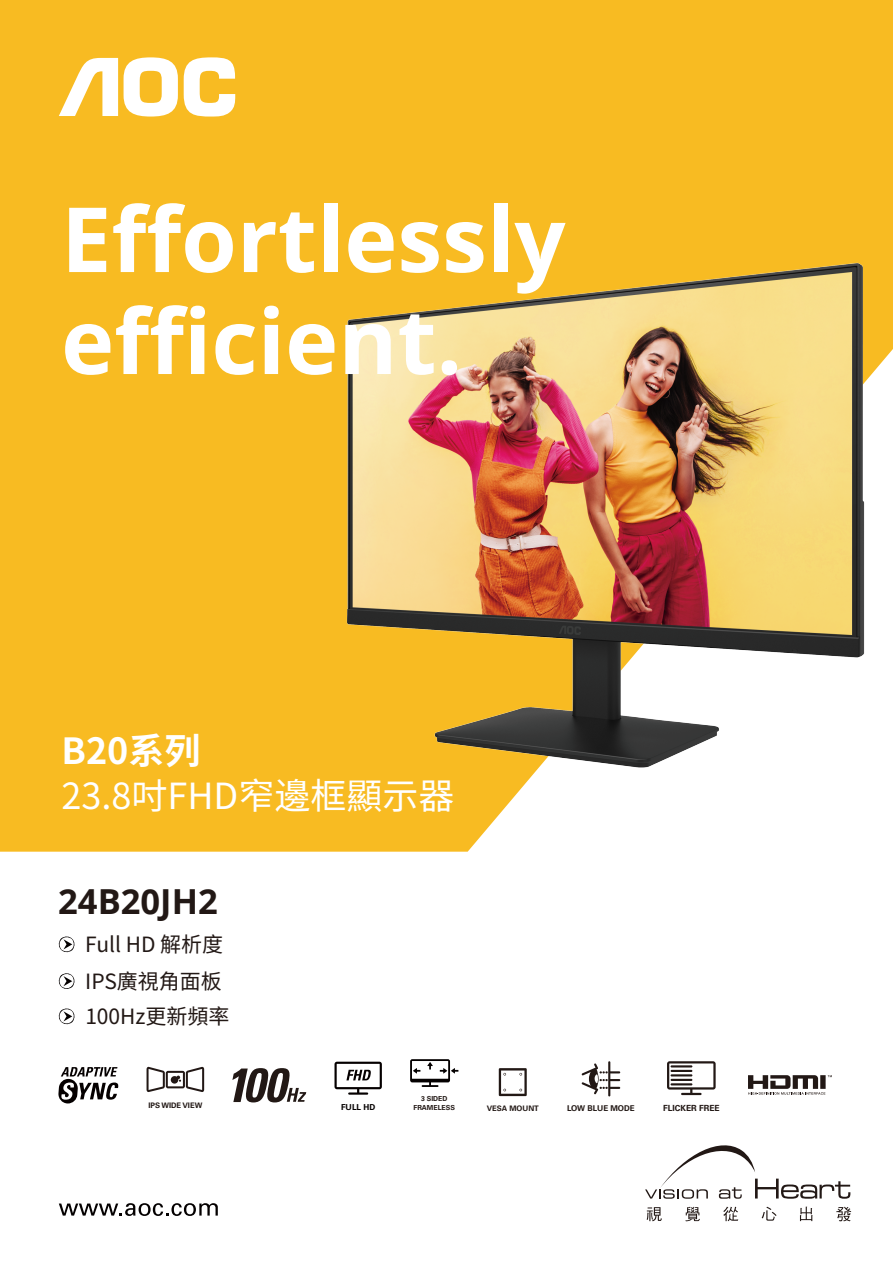
<style>
.page{position:relative;width:893px;height:1263px;background:#fff}
.page>*{position:absolute;margin:0;border:0;box-sizing:border-box;transform-origin:0 0}
.t1{font:700 90px/102px "Open Sans";color:#fff}
.t2{font:36px "Source Han Sans CN";color:#fff}
.t3{font:700 36px "Source Han Sans CN";color:#fff}
.t4{font:700 34.5px "Open Sans";color:#221815}
.t5{font:21px/37.5px "Source Han Sans CN";color:#221815}
.t6{font:700 8.4px "Univers LT Std";color:#221815}
.t7{font:700 8.25px "Univers LT Std";color:#050000}
.t8{font:700 7.95px "Univers LT Std";color:#221815}
.t9{font:700 7.65px "Univers LT Std";color:#221815}
.t10{font:700 7.5px "Univers LT Std";color:#221815}
.t11{font:700 6.9px "Univers LT Std";color:#221815}
</style>
<div class="page">
<div style="left:0;top:0;width:893px;height:852px;background:#f8bb22"></div>
<svg style="left:124px;top:57px;width:54px;height:60px"></svg>
<svg style="left:184px;top:57px;width:51px;height:60px"></svg>
<svg style="left:59px;top:58px;width:59px;height:58px"></svg>
<svg style="left:59px;top:1203px;width:159px;height:13px"></svg>
<svg style="left:58px;top:973px;width:17px;height:16px"></svg>
<svg style="left:58px;top:936px;width:17px;height:17px"></svg>
<svg style="left:58px;top:1008px;width:17px;height:17px"></svg>
<img style="left:281px;top:208px;width:612px;height:637px">
<svg style="left:667px;top:1061px;width:49px;height:34px"></svg>
<hr style="left:671px;top:1065px;width:21px;height:2px;background:#221815">
<hr style="left:671px;top:1070px;width:21px;height:2px;background:#221815">
<hr style="left:671px;top:1074px;width:21px;height:2px;background:#221815">
<hr style="left:671px;top:1079px;width:21px;height:2px;background:#221815">
<hr style="left:671px;top:1083px;width:21px;height:2px;background:#221815">
<svg style="left:582px;top:1061px;width:38px;height:35px"></svg>
<svg style="left:232px;top:1068px;width:74px;height:34px"></svg>
<svg style="left:334px;top:1062px;width:48px;height:33px"></svg>
<svg style="left:58px;top:1067px;width:61px;height:36px"></svg>
<svg style="left:410px;top:1059px;width:48px;height:28px"></svg>
<svg style="left:748px;top:1075px;width:84px;height:20px"></svg>
<svg style="left:147px;top:1067px;width:57px;height:25px"></svg>
<svg style="left:499px;top:1068px;width:28px;height:28px"></svg>
<svg style="left:645px;top:1145px;width:205px;height:54px"></svg>
<svg style="left:647px;top:1207px;width:15px;height:14px"></svg>
<svg style="left:685px;top:1207px;width:15px;height:14px"></svg>
<svg style="left:723px;top:1206px;width:15px;height:15px"></svg>
<svg style="left:762px;top:1207px;width:14px;height:14px"></svg>
<svg style="left:800px;top:1206px;width:13px;height:15px"></svg>
<svg style="left:836px;top:1207px;width:15px;height:14px"></svg>
<h1 class="t1" style="left:61px;top:186px;width:506px">Effortlessly efficient.</h1>
<h2 class="t3" style="left:62px;top:730px;width:140px">B20系列</h2>
<h2 class="t2" style="left:62px;top:775px;width:394px">23.8吋FHD窄邊框顯示器</h2>
<h3 class="t4" style="left:58px;top:877px;width:161px">24B20JH2</h3>
<p class="t5" style="left:85px;top:925px;width:140px">Full HD 解析度<br>IPS廣視角面板</p>
<p class="t5" style="left:85px;top:998px;width:146px">100Hz更新頻率</p>
<p class="t11" style="left:421px;top:1095px;width:28px">3 SIDED</p>
<p class="t9" style="left:148px;top:1100px;width:55px">IPS WIDE VIEW</p>
<p class="t11" style="left:413px;top:1103px;width:43px">FRAMELESS</p>
<p class="t10" style="left:487px;top:1104px;width:54px">VESA MOUNT</p>
<p class="t7" style="left:341px;top:1102px;width:36px">FULL HD</p>
<p class="t8" style="left:567px;top:1103px;width:69px">LOW BLUE MODE</p>
<p class="t6" style="left:663px;top:1103px;width:58px">FLICKER FREE</p>
</div>
